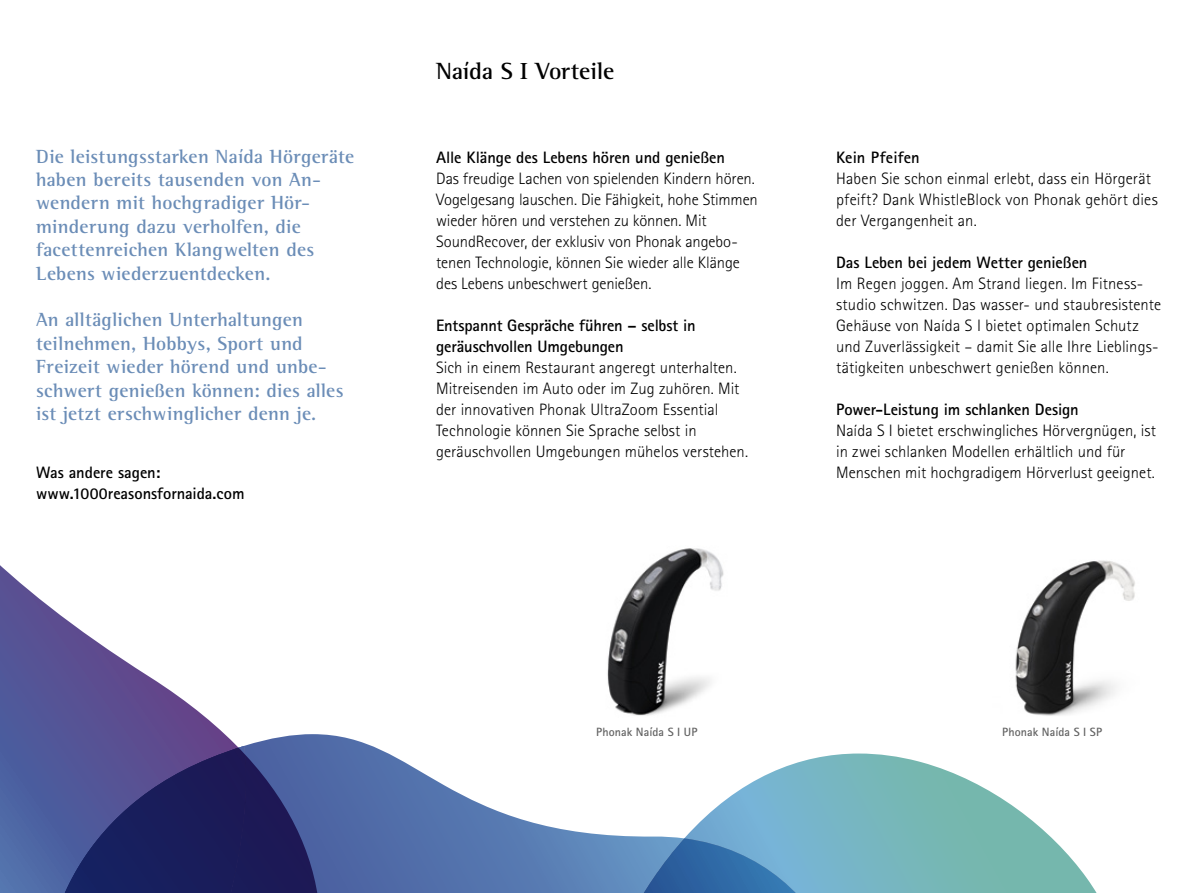
<style>
.page{position:relative;width:1200px;height:893px;background:#fff}
.page>*{position:absolute;margin:0;border:0;box-sizing:border-box;transform-origin:0 0}
.t1{font:700 24px "Rotis Semi Serif Pro";letter-spacing:-.01em;color:#000}
.t2{font:700 19.5px/23.4px "Rotis Semi Serif Pro";letter-spacing:.01em;color:#6b8db7}
.t3{font:300 16.5px/21px "Rotis Sans Serif Pro";color:#000}
.t4{font:700 16.5px/21px "Rotis Sans Serif Pro";letter-spacing:-.005em;color:#000}
.t5{font:700 12px "Rotis Sans Serif Pro";letter-spacing:.01em;color:#636363}
.s1{font-family:"Rotis Serif"}
</style>
<div class="page">
<svg style="left:338px;top:736px;width:212px;height:102px"></svg>
<svg style="left:550px;top:753px;width:547px;height:140px"></svg>
<svg style="left:338px;top:838px;width:559px;height:55px;background:#5885b6"></svg>
<svg style="left:0;top:565px;width:338px;height:328px"></svg>
<img style="left:607px;top:548px;width:117px;height:168px">
<img style="left:1015px;top:560px;width:120px;height:156px">
<p class="t2" style="left:36px;top:144px;width:319px">Die leistungsstarken Naída Hörgeräte haben bereits tausenden von An&shy;wendern mit hochgradiger Hör&shy;minderung dazu verholfen, die facettenreichen Klangwelten des<br>Lebens wiederzuentdecken.</p>
<p class="t2" style="left:36px;top:308px;width:309px">An alltäglichen Unterhaltungen teilnehmen, Hobbys, Sport und Freizeit wieder hörend und unbe&shy;schwert genießen können: dies alles ist jetzt erschwinglicher denn je.</p>
<p class="t4" style="left:36px;top:462px;width:210px">Was andere sagen: www.1000reasonsfornaida.com</p>
<h1 class="t1" style="left:436px;top:56px;width:179px">Naída S <span class="s1">I</span> Vorteile</h1>
<p class="t4" style="left:436px;top:147px;width:290px">Alle Klänge des Lebens hören und genießen</p>
<p class="t3" style="left:436px;top:168px;width:323px">Das freudige Lachen von spielenden Kindern hören.<br>Vogelgesang lauschen. Die Fähigkeit, hohe Stimmen wieder hören und verstehen zu können. Mit SoundRecover, der exklusiv von Phonak angebo&shy;tenen Technologie, können Sie wieder alle Klänge des Lebens unbeschwert genießen.</p>
<p class="t4" style="left:436px;top:315px;width:261px">Entspannt Gespräche führen – selbst in geräuschvollen Umgebungen</p>
<p class="t3" style="left:436px;top:357px;width:313px">Sich in einem Restaurant angeregt unterhalten.<br>Mitreisenden im Auto oder im Zug zuhören. Mit der innovativen Phonak UltraZoom Essential Technologie können Sie Sprache selbst in geräuschvollen Umgebungen mühelos verstehen.</p>
<p class="t4" style="left:836px;top:147px;width:85px">Kein Pfeifen</p>
<p class="t3" style="left:836px;top:168px;width:323px">Haben Sie schon einmal erlebt, dass ein Hörgerät pfeift? Dank WhistleBlock von Phonak gehört dies der Vergangenheit an.</p>
<p class="t4" style="left:836px;top:252px;width:253px">Das Leben bei jedem Wetter genießen</p>
<p class="t3" style="left:836px;top:273px;width:326px">Im Regen joggen. Am Strand liegen. Im Fitness&shy;studio schwitzen. Das wasser- und staubresistente Gehäuse von Naída S I bietet optimalen Schutz und Zuverlässigkeit – damit Sie alle Ihre Lieblings&shy;tätigkeiten unbeschwert genießen können.</p>
<p class="t4" style="left:836px;top:399px;width:244px">Power-Leistung im schlanken Design</p>
<p class="t3" style="left:836px;top:420px;width:321px">Naída S I bietet erschwingliches Hörvergnügen, ist in zwei schlanken Modellen erhältlich und für<br>Menschen mit hochgradigem Hörverlust geeignet.</p>
<p class="t5" style="left:596px;top:725px;width:103px">Phonak Naída S I UP</p>
<p class="t5" style="left:1001px;top:725px;width:101px">Phonak Naída S I SP</p>
</div>
